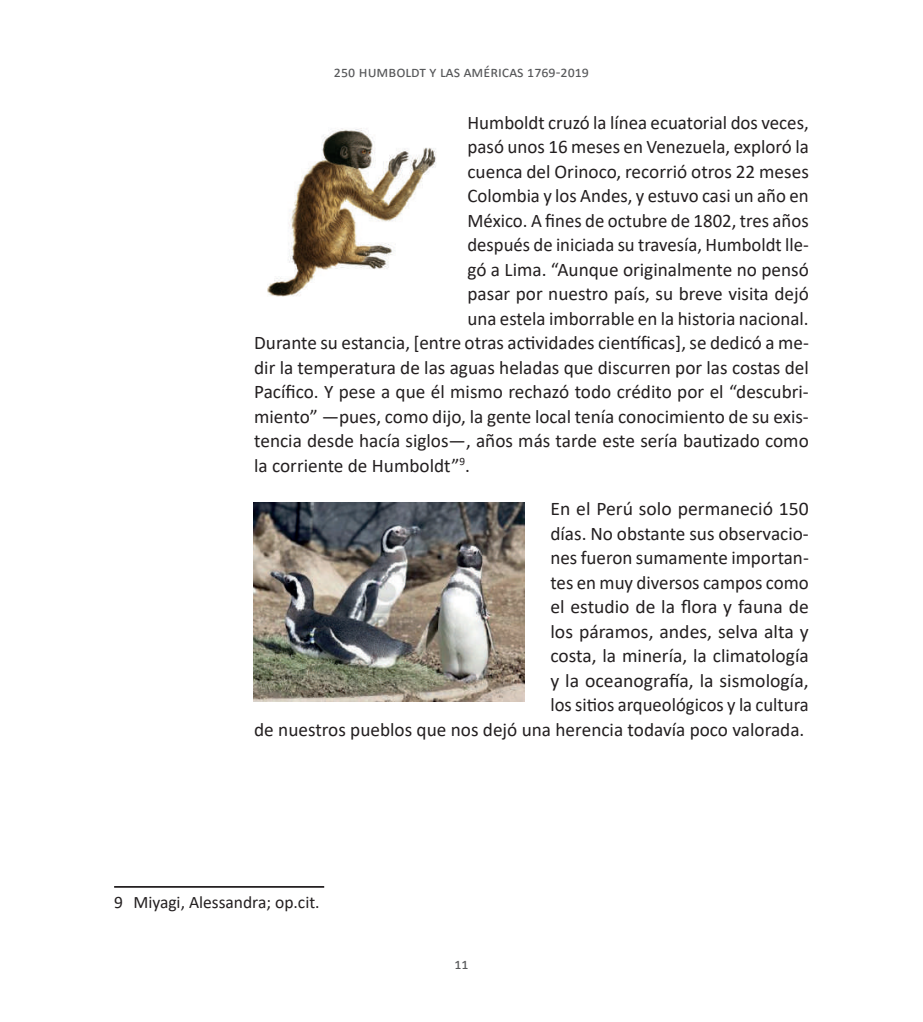
<style>
.page{position:relative;width:923px;height:1022px;background:#fff}
.page>*{position:absolute;margin:0;border:0;box-sizing:border-box;transform-origin:0 0}
.t1{font:19.25px/24.5px "Calibri";color:#231f20;text-align:right}
.t2{font:17.5px "Calibri";color:#231f20}
.t3{font:15.75px "Calibri";color:#57585a}
</style>
<div class="page">
<hr style="left:114px;top:886px;width:210px;height:2px;background:#231f20">
<img style="left:267px;top:128px;width:169px;height:169px">
<img style="left:254px;top:502px;width:270px;height:200px">
<p class="t3" style="left:334px;top:61px;width:257px">250 Humboldt y las Américas 1769-2019</p>
<p class="t1" style="left:467px;top:109px;width:343px">Humboldt cruzó la línea ecuatorial dos veces,</p>
<p class="t1" style="left:467px;top:134px;width:343px">pasó unos 16 meses en Venezuela, exploró la</p>
<p class="t1" style="left:467px;top:158px;width:343px">cuenca del Orinoco, recorrió otros 22 meses</p>
<p class="t1" style="left:467px;top:183px;width:343px">Colombia y los Andes, y estuvo casi un año en</p>
<p class="t1" style="left:467px;top:207px;width:343px">México. A fines de octubre de 1802, tres años</p>
<p class="t1" style="left:467px;top:232px;width:343px">después de iniciada su travesía, Humboldt lle-</p>
<p class="t1" style="left:467px;top:256px;width:343px">gó a Lima. “Aunque originalmente no pensó</p>
<p class="t1" style="left:467px;top:281px;width:343px">pasar por nuestro país, su breve visita dejó</p>
<p class="t1" style="left:467px;top:305px;width:343px">una estela imborrable en la historia nacional.</p>
<p class="t1" style="left:254px;top:330px;width:556px">Durante su estancia, [entre otras actividades científicas], se dedicó a me-</p>
<p class="t1" style="left:254px;top:354px;width:556px">dir la temperatura de las aguas heladas que discurren por las costas del</p>
<p class="t1" style="left:254px;top:379px;width:556px">Pacífico. Y pese a que él mismo rechazó todo crédito por el “descubri-</p>
<p class="t1" style="left:254px;top:403px;width:556px">miento” —pues, como dijo, la gente local tenía conocimiento de su exis-</p>
<p class="t1" style="left:254px;top:428px;width:556px">tencia desde hacía siglos—, años más tarde este sería bautizado como</p>
<p class="t1" style="left:254px;top:452px;width:217px">la corriente de Humboldt”<sup>9</sup>.</p>
<p class="t1" style="left:254px;top:496px;width:556px">En el Perú solo permaneció 150<br>días. No obstante sus observacio-<br>nes fueron sumamente importan-<br>tes en muy diversos campos como<br>el estudio de la flora y fauna de<br>los páramos, andes, selva alta y<br>costa, la minería, la climatología<br>y la oceanografía, la sismología,<br>los sitios arqueológicos y la cultura<br>de nuestros pueblos que nos dejó una herencia todavía poco valorada.</p>
<p class="t2" style="left:114px;top:890px;width:207px">9 Miyagi, Alessandra; op.cit.</p>
<p class="t3" style="left:454px;top:953px;width:16px">11</p>
</div>
